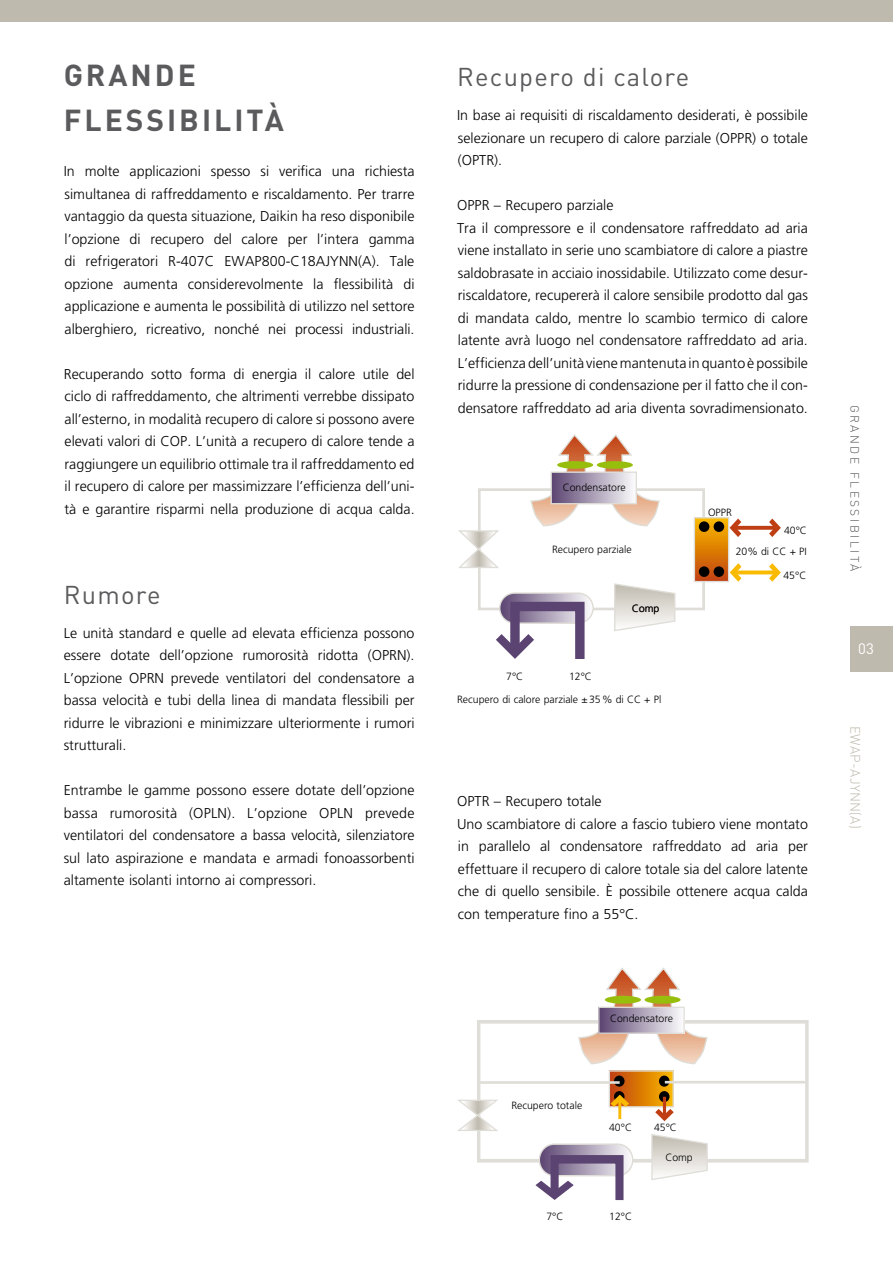
<style>
.page{position:relative;width:893px;height:1263px;background:#fff}
.page>*{position:absolute;margin:0;border:0;box-sizing:border-box;transform-origin:0 0}
.t1{font:700 30px/45px "DIN";letter-spacing:.1em;color:#5b5b5d}
.t2{font:25.5px "DIN";letter-spacing:.05em;color:#5b5b5d}
.t3{font:15px "DIN";color:#fff}
.t4{font:300 14.25px/22.5px "Frutiger";color:#000;text-align:justify}
.t5{font:300 13.5px "DIN";letter-spacing:.025em;color:#bfbaae}
.t6{font:300 12px "DIN";letter-spacing:.2em;color:#5b5b5d}
.t7{font:300 10.5px "Frutiger";color:#000}
</style>
<div class="page">
<div style="left:0;top:0;width:893px;height:21px;background:#bfbaae"></div>
<div style="left:850px;top:626px;width:43px;height:45px;background:#bfbaae"></div>
<svg style="left:742px;top:526px;width:26px;height:4px"></svg>
<svg style="left:768px;top:518px;width:13px;height:19px"></svg>
<svg style="left:742px;top:570px;width:26px;height:4px"></svg>
<svg style="left:768px;top:563px;width:13px;height:19px"></svg>
<svg style="left:458px;top:434px;width:284px;height:225px"></svg>
<div style="left:699px;top:521px;width:10px;height:11px;background:#000;border-radius:50%"></div>
<div style="left:714px;top:521px;width:10px;height:11px;background:#000;border-radius:50%"></div>
<div style="left:699px;top:566px;width:10px;height:11px;background:#000;border-radius:50%"></div>
<div style="left:714px;top:566px;width:10px;height:11px;background:#000;border-radius:50%"></div>
<div style="left:557px;top:461px;width:36px;height:8px;background:#97be0d;border-radius:50%"></div>
<div style="left:597px;top:461px;width:36px;height:8px;background:#97be0d;border-radius:50%"></div>
<svg style="left:477px;top:1020px;width:332px;height:142px"></svg>
<svg style="left:457px;top:1098px;width:43px;height:34px"></svg>
<svg style="left:651px;top:1133px;width:58px;height:47px"></svg>
<svg style="left:539px;top:1144px;width:94px;height:32px"></svg>
<div style="left:539px;top:1143px;width:94px;height:33px;border:1px solid #dfddd7;border-radius:15px"></div>
<svg style="left:535px;top:1151px;width:93px;height:49px"></svg>
<svg style="left:577px;top:967px;width:131px;height:155px"></svg>
<hr style="left:478px;top:1081px;width:142px;height:3px;background:#dfddd7">
<hr style="left:665px;top:1081px;width:141px;height:2px;background:#dfddd7">
<h1 class="t1" style="left:64px;top:52px;width:222px">GRANDE<br>FLESSI BI LITÀ</h1>
<p class="t4" style="left:64px;top:160px;width:352px">In molte applicazioni spesso si verifica una richiesta simultanea di raffreddamento e riscaldamento. Per trarre vantaggio da questa situazione, Daikin ha reso disponibile l’opzione di recupero del calore per l’intera gamma di refrigeratori R-407C EWAP800-C18AJYNN(A). Tale opzione aumenta considerevolmente la flessibilità di applicazione e aumenta le possibilità di utilizzo nel settore alberghiero, ricreativo, nonché nei processi industriali.</p>
<p class="t4" style="left:64px;top:363px;width:352px">Recuperando sotto forma di energia il calore utile del ciclo di raffreddamento, che altrimenti verrebbe dissipato all’esterno, in modalità recupero di calore si possono avere elevati valori di COP. L’unità a recupero di calore tende a raggiungere un equilibrio ottimale tra il raffreddamento ed il recupero di calore per massimizzare l’efficienza dell’uni&shy;tà e garantire risparmi nella produzione di acqua calda.</p>
<h2 class="t2" style="left:64px;top:580px;width:98px">Rumore</h2>
<p class="t4" style="left:64px;top:621px;width:352px">Le unità standard e quelle ad elevata efficienza possono essere dotate dell’opzione rumorosità ridotta (OPRN).<br>L’opzione OPRN prevede ventilatori del condensatore a bassa velocità e tubi della linea di mandata flessibili per ridurre le vibrazioni e minimizzare ulteriormente i rumori strutturali.</p>
<p class="t4" style="left:64px;top:779px;width:352px">Entrambe le gamme possono essere dotate dell’opzione bassa rumorosità (OPLN). L’opzione OPLN prevede ventilatori del condensatore a bassa velocità, silenziatore sul lato aspirazione e mandata e armadi fonoassorbenti altamente isolanti intorno ai compressori.</p>
<h2 class="t2" style="left:457px;top:63px;width:234px">Recupero di calore</h2>
<p class="t4" style="left:457px;top:104px;width:352px">In base ai requisiti di riscaldamento desiderati, è possibile selezionare un recupero di calore parziale (OPPR) o totale (OPTR).</p>
<p class="t4" style="left:457px;top:194px;width:352px;text-align:left">OPPR – Recupero parziale<br>Tra il compressore e il condensatore raffreddato ad aria viene installato in serie uno scambiatore di calore a piastre saldobrasate in acciaio inossidabile. Utilizzato come desur&shy;riscaldatore, recupererà il calore sensibile prodotto dal gas di mandata caldo, mentre lo scambio termico di calore latente avrà luogo nel condensatore raffreddato ad aria.<br>L’efficienza dell’unità viene mantenuta in quanto è possibile ridurre la pressione di condensazione per il fatto che il con&shy;densatore raffreddato ad aria diventa sovradimensionato.</p>
<p class="t7" style="left:563px;top:482px;width:65px">Condensatore</p>
<p class="t7" style="left:552px;top:544px;width:81px">Recupero parziale</p>
<p class="t7" style="left:506px;top:670px;width:19px">7°C</p>
<p class="t7" style="left:569px;top:670px;width:24px">12°C</p>
<p class="t7" style="left:632px;top:603px;width:29px">Comp</p>
<p class="t7" style="left:457px;top:693px;width:206px">Recupero di calore parziale ±35% di CC + Pl</p>
<p class="t7" style="left:708px;top:506px;width:25px">OPPR</p>
<p class="t7" style="left:784px;top:524px;width:24px">40°C</p>
<p class="t7" style="left:736px;top:545px;width:73px">20% di CC + PI</p>
<p class="t7" style="left:783px;top:570px;width:24px">45°C</p>
<p class="t4" style="left:457px;top:790px;width:352px;text-align:left">OPTR – Recupero totale<br>Uno scambiatore di calore a fascio tubiero viene montato in parallelo al condensatore raffreddato ad aria per effettuare il recupero di calore totale sia del calore latente che di quello sensibile. È possibile ottenere acqua calda con temperature fino a 55°C.</p>
<p class="t7" style="left:610px;top:1013px;width:65px">Condensatore</p>
<p class="t7" style="left:511px;top:1099px;width:72px">Recupero totale</p>
<p class="t7" style="left:609px;top:1121px;width:24px">40°C</p>
<p class="t7" style="left:654px;top:1121px;width:24px">45°C</p>
<p class="t7" style="left:665px;top:1151px;width:29px">Comp</p>
<p class="t7" style="left:546px;top:1210px;width:19px">7°C</p>
<p class="t7" style="left:609px;top:1210px;width:24px">12°C</p>
<p class="t6" style="left:863px;top:405px;width:168px;rotate:90deg">GRANDE FLESSIBILITÀ</p>
<p class="t3" style="left:858px;top:640px;width:17px">03</p>
<p class="t5" style="left:864px;top:726px;width:104px;rotate:90deg">EWAP-AJYNN(A)</p>
</div>
